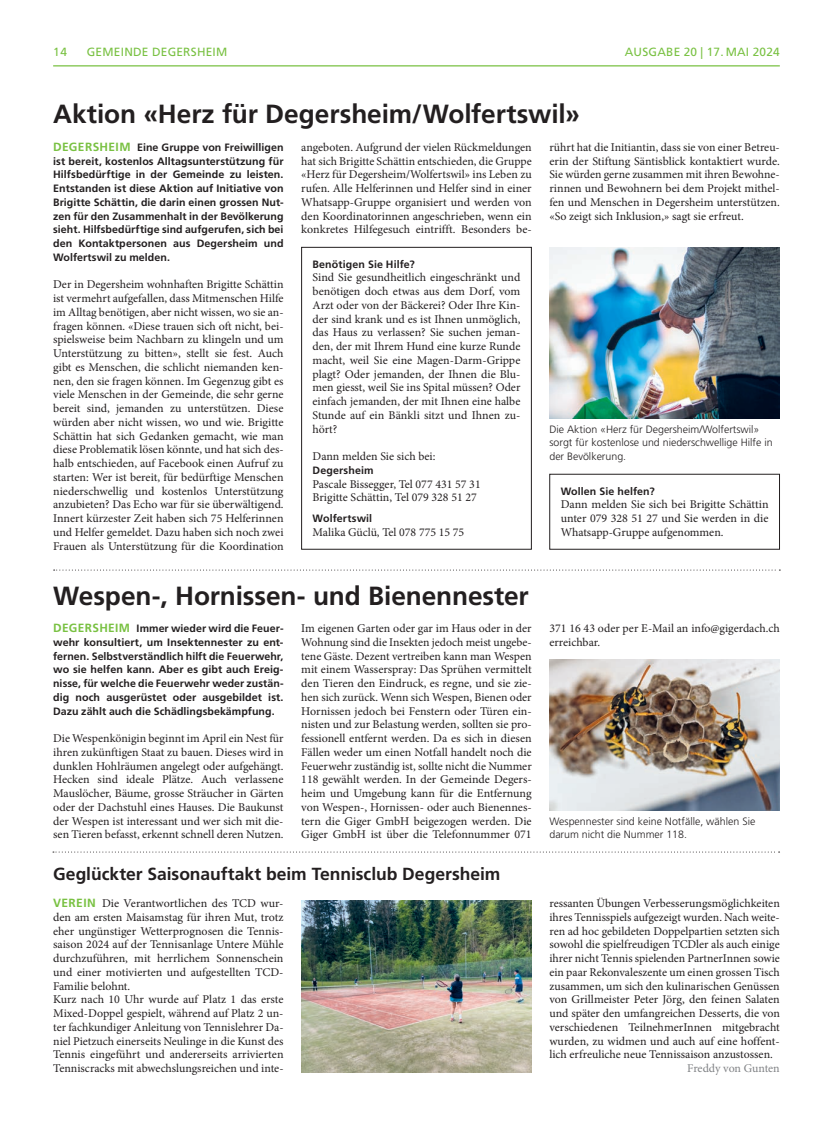
<style>
.page{position:relative;width:833px;height:1134px;background:#fff}
.page>*{position:absolute;margin:0;border:0;box-sizing:border-box;transform-origin:0 0}
.t1{font:700 26.25px "Frutiger LT Std";letter-spacing:-.005em;color:#231f20}
.t2{font:700 17.5px "Frutiger LT Std";letter-spacing:-.005em;color:#231f20}
.t3{font:11.88px/13.8px "Minion Pro";color:#231f20;text-align:justify}
.t4{font:11.88px "Frutiger LT Std";letter-spacing:.02em;color:#79c142}
.t5{font:11.88px "Minion Pro";letter-spacing:-.005em;color:#808285}
.t6{font:700 10.62px/13.8px "Frutiger LT Std";letter-spacing:.005em;color:#231f20;text-align:justify}
.t7{font:300 10.62px/13.8px "Frutiger LT Std";color:#231f20}
.s1{font-size:11.88px;color:#79c142}
.s2{font-family:"Frutiger LT Std";font-weight:700;color:#79c142}
</style>
<div class="page">
<hr style="left:53px;top:65px;width:727px;height:1px;background:#79c142">
<svg style="left:54px;top:570px;width:726px;height:1px"></svg>
<svg style="left:53px;top:851px;width:726px;height:1px"></svg>
<div style="left:301px;top:247px;width:230px;height:302px;border:1px solid #231f20"></div>
<div style="left:549px;top:474px;width:231px;height:75px;border:1px solid #231f20"></div>
<img style="left:301px;top:900px;width:230px;height:172px">
<img style="left:549px;top:247px;width:231px;height:172px">
<img style="left:549px;top:659px;width:231px;height:152px">
<p class="t4" style="left:53px;top:45px;width:15px">14</p>
<p class="t4" style="left:87px;top:45px;width:142px">GEMEINDE DEGERSHEIM</p>
<p class="t4" style="left:625px;top:45px;width:18px">AUSGABE</p>
<p class="t4" style="left:683px;top:45px;width:98px">20 | 17. MAI 2024</p>
<h1 class="t1" style="left:53px;top:99px;width:528px">Aktion «Herz für Degersheim/Wolfertswil»</h1>
<p class="t6" style="left:53px;top:140px;width:232px"><span class="s1">DEGERSHEIM</span> Eine Gruppe von Freiwilligen ist bereit, kostenlos Alltagsunterstützung für Hilfsbedürftige in der Gemeinde zu leisten.<br>Entstanden ist diese Aktion auf Initiative von Brigitte Schättin, die darin einen grossen Nut&shy;zen für den Zusammenhalt in der Bevölkerung sieht. Hilfsbedürftige sind aufgerufen, sich bei den Kontaktpersonen aus Degersheim und Wolfertswil zu melden.</p>
<p class="t3" style="left:53px;top:278px;width:232px">Der in Degersheim wohnhaften Brigitte Schättin ist vermehrt aufgefallen, dass Mitmenschen Hilfe im Alltag benötigen, aber nicht wissen, wo sie an&shy;fragen können. «Diese trauen sich oft nicht, bei&shy;spielsweise beim Nachbarn zu klingeln und um Unterstützung zu bitten», stellt sie fest. Auch gibt es Menschen, die schlicht niemanden ken&shy;nen, den sie fragen können. Im Gegenzug gibt es viele Menschen in der Gemeinde, die sehr gerne bereit sind, jemanden zu unterstützen. Diese würden aber nicht wissen, wo und wie. Brigitte Schättin hat sich Gedanken gemacht, wie man diese Problematik lösen könnte, und hat sich des&shy;halb entschieden, auf Facebook einen Aufruf zu starten: Wer ist bereit, für bedürftige Menschen niederschwellig und kostenlos Unterstützung anzubieten? Das Echo war für sie überwältigend.<br>Innert kürzester Zeit haben sich 75 Helferinnen und Helfer gemeldet. Dazu haben sich noch zwei Frauen als Unterstützung für die Koordination</p>
<p class="t3" style="left:301px;top:140px;width:232px">angeboten. Aufgrund der vielen Rückmeldungen hat sich Brigitte Schättin entschieden, die Gruppe «Herz für Degersheim/Wolfertswil» ins Leben zu rufen. Alle Helferinnen und Helfer sind in einer Whatsapp-Gruppe organisiert und werden von den Koordinatorinnen angeschrieben, wenn ein konkretes Hilfegesuch eintrifft. Besonders be-</p>
<p class="t3" style="left:549px;top:140px;width:232px">rührt hat die Initiantin, dass sie von einer Betreu&shy;erin der Stiftung Säntisblick kontaktiert wurde.<br>Sie würden gerne zusammen mit ihren Bewohne&shy;rinnen und Bewohnern bei dem Projekt mithel&shy;fen und Menschen in Degersheim unterstützen. «So zeigt sich Inklusion,» sagt sie erfreut.</p>
<p class="t6" style="left:312px;top:257px;width:104px">Benötigen Sie Hilfe?</p>
<p class="t3" style="left:312px;top:271px;width:209px">Sind Sie gesundheitlich eingeschränkt und benötigen doch etwas aus dem Dorf, vom Arzt oder von der Bäckerei? Oder Ihre Kin&shy;der sind krank und es ist Ihnen unmöglich, das Haus zu verlassen? Sie suchen jeman&shy;den, der mit Ihrem Hund eine kurze Runde macht, weil Sie eine Magen-Darm-Grippe plagt? Oder jemanden, der Ihnen die Blu&shy;men giesst, weil Sie ins Spital müssen? Oder einfach jemanden, der mit Ihnen eine halbe Stunde auf ein Bänkli sitzt und Ihnen zu&shy;hört?</p>
<p class="t3" style="left:312px;top:450px;width:124px">Dann melden Sie sich bei:</p>
<p class="t6" style="left:312px;top:463px;width:63px">Degersheim</p>
<p class="t3" style="left:312px;top:477px;width:170px">Pascale Bissegger, Tel 077 431 57 31<br>Brigitte Schättin, Tel 079 328 51 27</p>
<p class="t6" style="left:312px;top:511px;width:61px">Wolfertswil</p>
<p class="t3" style="left:312px;top:525px;width:153px">Malika Güclü, Tel 078 775 15 75</p>
<p class="t7" style="left:549px;top:422px;width:225px">Die Aktion «Herz für Degersheim/Wolfertswil» sorgt für kostenlose und niederschwellige Hilfe in der Bevölkerung.</p>
<p class="t6" style="left:560px;top:484px;width:96px">Wollen Sie helfen?</p>
<p class="t3" style="left:560px;top:498px;width:209px">Dann melden Sie sich bei Brigitte Schättin unter 079 328 51 27 und Sie werden in die Whatsapp-Gruppe aufgenommen.</p>
<h1 class="t1" style="left:53px;top:580px;width:477px">Wespen-, Hornissen- und Bienennester</h1>
<p class="t6" style="left:53px;top:621px;width:232px"><span class="s1">DEGERSHEIM</span> Immer wieder wird die Feuer&shy;wehr konsultiert, um Insektennester zu ent&shy;fernen. Selbstverständlich hilft die Feuerwehr, wo sie helfen kann. Aber es gibt auch Ereig&shy;nisse, für welche die Feuerwehr weder zustän&shy;dig noch ausgerüstet oder ausgebildet ist.<br>Dazu zählt auch die Schädlingsbekämpfung.</p>
<p class="t3" style="left:53px;top:731px;width:232px">Die Wespenkönigin beginnt im April ein Nest für ihren zukünftigen Staat zu bauen. Dieses wird in dunklen Hohlräumen angelegt oder aufgehängt.<br>Hecken sind ideale Plätze. Auch verlassene Mauslöcher, Bäume, grosse Sträucher in Gärten oder der Dachstuhl eines Hauses. Die Baukunst der Wespen ist interessant und wer sich mit die&shy;sen Tieren befasst, erkennt schnell deren Nutzen.</p>
<p class="t3" style="left:301px;top:621px;width:232px">Im eigenen Garten oder gar im Haus oder in der Wohnung sind die Insekten jedoch meist ungebe&shy;tene Gäste. Dezent vertreiben kann man Wespen mit einem Wasserspray: Das Sprühen vermittelt den Tieren den Eindruck, es regne, und sie zie&shy;hen sich zurück. Wenn sich Wespen, Bienen oder Hornissen jedoch bei Fenstern oder Türen ein&shy;nisten und zur Belastung werden, sollten sie pro&shy;fessionell entfernt werden. Da es sich in diesen Fällen weder um einen Notfall handelt noch die Feuerwehr zuständig ist, sollte nicht die Nummer 118 gewählt werden. In der Gemeinde Degers&shy;heim und Umgebung kann für die Entfernung von Wespen-, Hornissen- oder auch Bienennes&shy;tern die Giger GmbH beigezogen werden. Die Giger GmbH ist über die Telefonnummer 071</p>
<p class="t3" style="left:549px;top:621px;width:232px">371 16 43 oder per E-Mail an info@gigerdach.ch erreichbar.</p>
<p class="t7" style="left:549px;top:814px;width:207px">Wespennester sind keine Notfälle, wählen Sie darum nicht die Nummer 118.</p>
<h2 class="t2" style="left:53px;top:863px;width:449px">Geglückter Saisonauftakt beim Tennisclub Degersheim</h2>
<p class="t3" style="left:53px;top:896px;width:232px;text-align:left"><span class="s2">VEREIN</span> Die Verantwortlichen des TCD wur&shy;den am ersten Maisamstag für ihren Mut, trotz eher ungünstiger Wetterprognosen die Tennis&shy;saison 2024 auf der Tennisanlage Untere Mühle durchzuführen, mit herrlichem Sonnenschein und einer motivierten und aufgestellten TCD-Familie belohnt.<br>Kurz nach 10 Uhr wurde auf Platz 1 das erste Mixed-Doppel gespielt, während auf Platz 2 un&shy;ter fachkundiger Anleitung von Tennislehrer Da&shy;niel Pietzuch einerseits Neulinge in die Kunst des Tennis eingeführt und andererseits arrivierten Tenniscracks mit abwechslungsreichen und inte-</p>
<p class="t3" style="left:549px;top:896px;width:232px">ressanten Übungen Verbesserungsmöglichkeiten ihres Tennisspiels aufgezeigt wurden. Nach weite&shy;ren ad hoc gebildeten Doppelpartien setzten sich sowohl die spielfreudigen TCDler als auch einige ihrer nicht Tennis spielenden PartnerInnen sowie ein paar Rekonvaleszente um einen grossen Tisch zusammen, um sich den kulinarischen Genüssen von Grillmeister Peter Jörg, den feinen Salaten und später den umfangreichen Desserts, die von verschiedenen TeilnehmerInnen mitgebracht wurden, zu widmen und auch auf eine hoffent&shy;lich erfreuliche neue Tennissaison anzustossen.</p>
<p class="t5" style="left:687px;top:1060px;width:94px">Freddy von Gunten</p>
</div>
